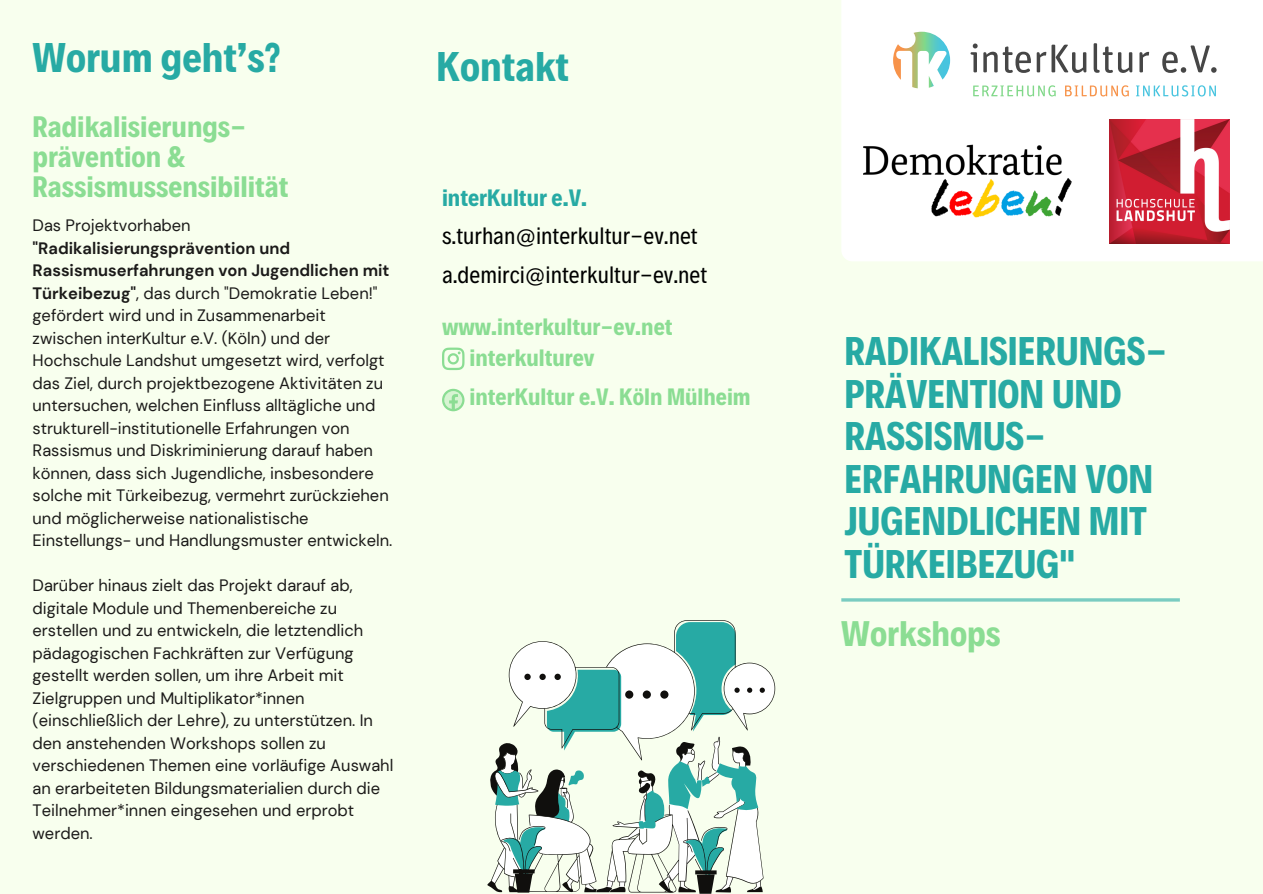
<style>
.page{position:relative;width:1263px;height:894px;background:#fff}
.page>*{position:absolute;margin:0;border:0;box-sizing:border-box;transform-origin:0 0}
.t1{font:700 42px "Decalotype";color:#27aaa4}
.t2{font:700 40.5px/42.6px "Decalotype";color:#27aaa4}
.t3{font:700 36px "Decalotype";color:#8bdd93}
.t4{font:700 30px/30.3px "Decalotype";color:#8bdd93}
.t5{font:700 24px "Decalotype";color:#8bdd93}
.t6{font:24px "Decalotype";color:#000}
.t7{font:700 24px "Decalotype";color:#27aaa4}
.t8{font:16.5px/22.5px "DM Sans";color:#1b1a19}
.s1{font-weight:700}
</style>
<div class="page">
<div style="left:0;top:0;width:1263px;height:893px;background:#f8ffee"></div>
<hr style="left:841px;top:598px;width:339px;height:3px;background:#27aaa4">
<div style="left:841px;top:0;width:422px;height:261px;background:#fff"></div>
<svg style="left:970px;top:43px;width:61px;height:30px"></svg>
<svg style="left:1037px;top:45px;width:49px;height:28px"></svg>
<svg style="left:1094px;top:43px;width:38px;height:30px"></svg>
<svg style="left:1139px;top:52px;width:10px;height:20px"></svg>
<svg style="left:1162px;top:45px;width:54px;height:28px"></svg>
<svg style="left:1065px;top:85px;width:64px;height:11px"></svg>
<svg style="left:973px;top:85px;width:83px;height:11px"></svg>
<svg style="left:1136px;top:85px;width:80px;height:11px"></svg>
<svg style="left:893px;top:32px;width:57px;height:56px"></svg>
<img style="left:864px;top:144px;width:208px;height:73px">
<img style="left:1109px;top:120px;width:120px;height:123px">
<svg style="left:508px;top:620px;width:267px;height:89px"></svg>
<svg style="left:487px;top:673px;width:278px;height:220px"></svg>
<svg style="left:442px;top:347px;width:22px;height:23px"></svg>
<svg style="left:442px;top:388px;width:22px;height:23px"></svg>
<p class="t1" style="left:33px;top:29px;width:250px">Worum geht’s?</p>
<p class="t4" style="left:33px;top:109px;width:257px">Radikalisierungs&shy;prävention &amp;<br>Rassismussensibilität</p>
<p class="t8" style="left:33px;top:214px;width:361px">Das Projektvorhaben <span class="s1">"Radikalisierungsprävention und Rassismuserfahrungen von Jugendlichen mit Türkeibezug"</span>, das durch "Demokratie Leben!" gefördert wird und in Zusammenarbeit zwischen interKultur e.V. (Köln) und der Hochschule Landshut umgesetzt wird, verfolgt das Ziel, durch projektbezogene Aktivitäten zu untersuchen, welchen Einfluss alltägliche und strukturell-institutionelle Erfahrungen von Rassismus und Diskriminierung darauf haben können, dass sich Jugendliche, insbesondere solche mit Türkeibezug, vermehrt zurückziehen und möglicherweise nationalistische Einstellungs- und Handlungsmuster entwickeln.</p>
<p class="t8" style="left:33px;top:574px;width:362px">Darüber hinaus zielt das Projekt darauf ab, digitale Module und Themenbereiche zu erstellen und zu entwickeln, die letztendlich pädagogischen Fachkräften zur Verfügung gestellt werden sollen, um ihre Arbeit mit Zielgruppen und Multiplikator*innen (einschließlich der Lehre), zu unterstützen. In den anstehenden Workshops sollen zu verschiedenen Themen eine vorläufige Auswahl an erarbeiteten Bildungsmaterialien durch die Teilnehmer*innen eingesehen und erprobt werden.</p>
<p class="t1" style="left:437px;top:38px;width:134px">Kontakt</p>
<p class="t7" style="left:442px;top:181px;width:147px">interKultur e.V.</p>
<p class="t6" style="left:442px;top:220px;width:257px">s.turhan@interkultur-ev.net</p>
<p class="t6" style="left:442px;top:258px;width:267px">a.demirci@interkultur-ev.net</p>
<p class="t5" style="left:442px;top:310px;width:232px">www.interkultur-ev.net</p>
<p class="t5" style="left:469px;top:342px;width:126px">interkulturev</p>
<p class="t5" style="left:469px;top:381px;width:283px">interKultur e.V. Köln Mülheim</p>
<p class="t2" style="left:845px;top:327px;width:324px">RADIKALISIERUNGS-<br>PRÄVENTION UND<br>RASSISMUS-<br>ERFAHRUNGEN VON<br>JUGENDLICHEN MIT<br>TÜRKEIBEZUG"</p>
<p class="t3" style="left:841px;top:609px;width:161px">Workshops</p>
</div>
